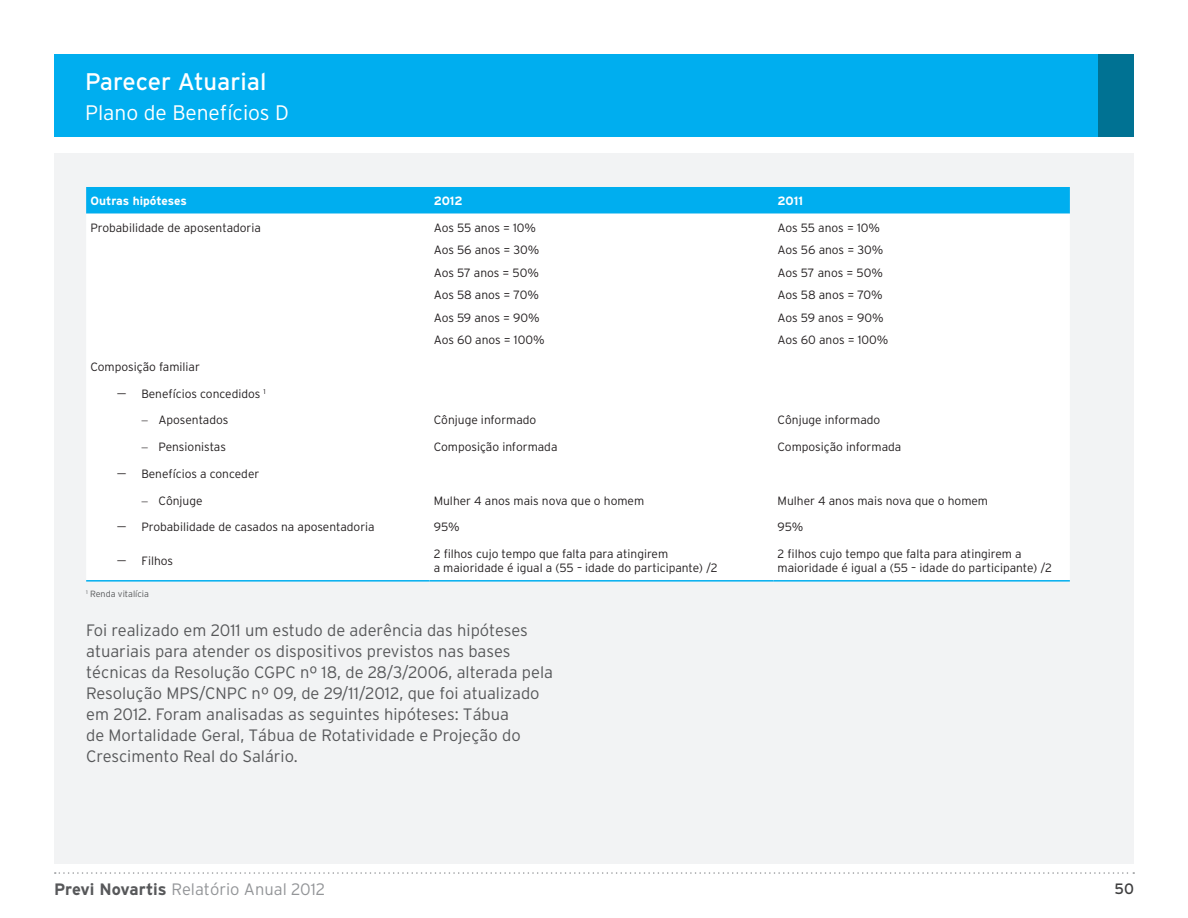
<style>
.page{position:relative;width:1188px;height:918px;background:#fff}
.page>*{position:absolute;margin:0;border:0;box-sizing:border-box;transform-origin:0 0}
.t1{font:24px "Interstate";color:#fff}
.t2{font:300 21px "Interstate";color:#fff}
.t3{font:300 16.5px/21px "Interstate";color:#57585a}
.t4{font:300 16.5px "Interstate";color:#939598}
.t5{font:15px "Interstate";color:#3e3e3f}
.t6{font:300 12px/22.5px "Interstate";color:#231f20}
.t7{font:700 12px "Interstate";color:#fff}
.t8{font:300 9px "Interstate";color:#57585a}
.s1{font-weight:700;color:#57585a}
</style>
<div class="page">
<svg style="left:55px;top:872px;width:1079px;height:2px"></svg>
<div style="left:54px;top:153px;width:1080px;height:711px;background:#f2f3f4"></div>
<div style="left:1098px;top:54px;width:36px;height:83px;background:#007293"></div>
<div style="left:54px;top:54px;width:1044px;height:83px;background:#00aeef"></div>
<div style="left:86px;top:187px;width:984px;height:27px;background:#00aeef"></div>
<div style="left:86px;top:214px;width:984px;height:366px;background:#fff"></div>
<hr style="left:86px;top:580px;width:343px;height:2px;background:#00aeef">
<hr style="left:429px;top:580px;width:344px;height:2px;background:#00aeef">
<hr style="left:773px;top:580px;width:297px;height:2px;background:#00aeef">
<h1 class="t1" style="left:85px;top:68px;width:183px">Parecer Atuarial</h1>
<h2 class="t2" style="left:85px;top:101px;width:205px">Plano de Benefícios D</h2>
<p class="t7" style="left:90px;top:194px;width:98px">Outras hipóteses</p>
<p class="t7" style="left:434px;top:194px;width:31px">2012</p>
<p class="t7" style="left:778px;top:194px;width:27px">2011</p>
<p class="t6" style="left:90px;top:216px;width:172px">Probabilidade de aposentadoria</p>
<p class="t6" style="left:434px;top:216px;width:112px">Aos 55 anos = 10%<br>Aos 56 anos = 30%<br>Aos 57 anos = 50%<br>Aos 58 anos = 70%<br>Aos 59 anos = 90%<br>Aos 60 anos = 100%</p>
<p class="t6" style="left:778px;top:216px;width:112px">Aos 55 anos = 10%<br>Aos 56 anos = 30%<br>Aos 57 anos = 50%<br>Aos 58 anos = 70%<br>Aos 59 anos = 90%<br>Aos 60 anos = 100%</p>
<p class="t6" style="left:90px;top:355px;width:111px">Composição familiar</p>
<p class="t6" style="left:117px;top:382px;width:150px">− Benefícios concedidos <sup>1</sup></p>
<p class="t6" style="left:141px;top:409px;width:88px">− Aposentados</p>
<p class="t6" style="left:434px;top:409px;width:104px">Cônjuge informado</p>
<p class="t6" style="left:778px;top:409px;width:104px">Cônjuge informado</p>
<p class="t6" style="left:141px;top:436px;width:86px">− Pensionistas</p>
<p class="t6" style="left:434px;top:436px;width:125px">Composição informada</p>
<p class="t6" style="left:778px;top:436px;width:125px">Composição informada</p>
<p class="t6" style="left:117px;top:462px;width:144px">− Benefícios a conceder</p>
<p class="t6" style="left:141px;top:489px;width:63px">− Cônjuge</p>
<p class="t6" style="left:434px;top:489px;width:212px">Mulher 4 anos mais nova que o homem</p>
<p class="t6" style="left:778px;top:489px;width:212px">Mulher 4 anos mais nova que o homem</p>
<p class="t6" style="left:117px;top:516px;width:259px">− Probabilidade de casados na aposentadoria</p>
<p class="t6" style="left:434px;top:516px;width:27px">95%</p>
<p class="t6" style="left:778px;top:516px;width:27px">95%</p>
<p class="t6" style="left:117px;top:550px;width:57px">− Filhos</p>
<p class="t6" style="left:434px;top:546px;width:285px;line-height:14.4px">2 filhos cujo tempo que falta para atingirem<br>a maioridade é igual a (55 – idade do participante) /2</p>
<p class="t6" style="left:778px;top:546px;width:276px;line-height:14.4px">2 filhos cujo tempo que falta para atingirem a maioridade é igual a (55 – idade do participante) /2</p>
<p class="t8" style="left:86px;top:588px;width:64px"><sup>1</sup> Renda vitalícia</p>
<p class="t3" style="left:86px;top:620px;width:468px">Foi realizado em 2011 um estudo de aderência das hipóteses atuariais para atender os dispositivos previstos nas bases técnicas da Resolução CGPC nº 18, de 28/3/2006, alterada pela Resolução MPS/CNPC nº 09, de 29/11/2012, que foi atualizado em 2012. Foram analisadas as seguintes hipóteses: Tábua<br>de Mortalidade Geral, Tábua de Rotatividade e Projeção do Crescimento Real do Salário.</p>
<h3 class="t4" style="left:54px;top:880px;width:273px"><span class="s1">Previ Novartis</span> Relatório Anual 2012</h3>
<p class="t5" style="left:1115px;top:881px;width:21px">50</p>
</div>
